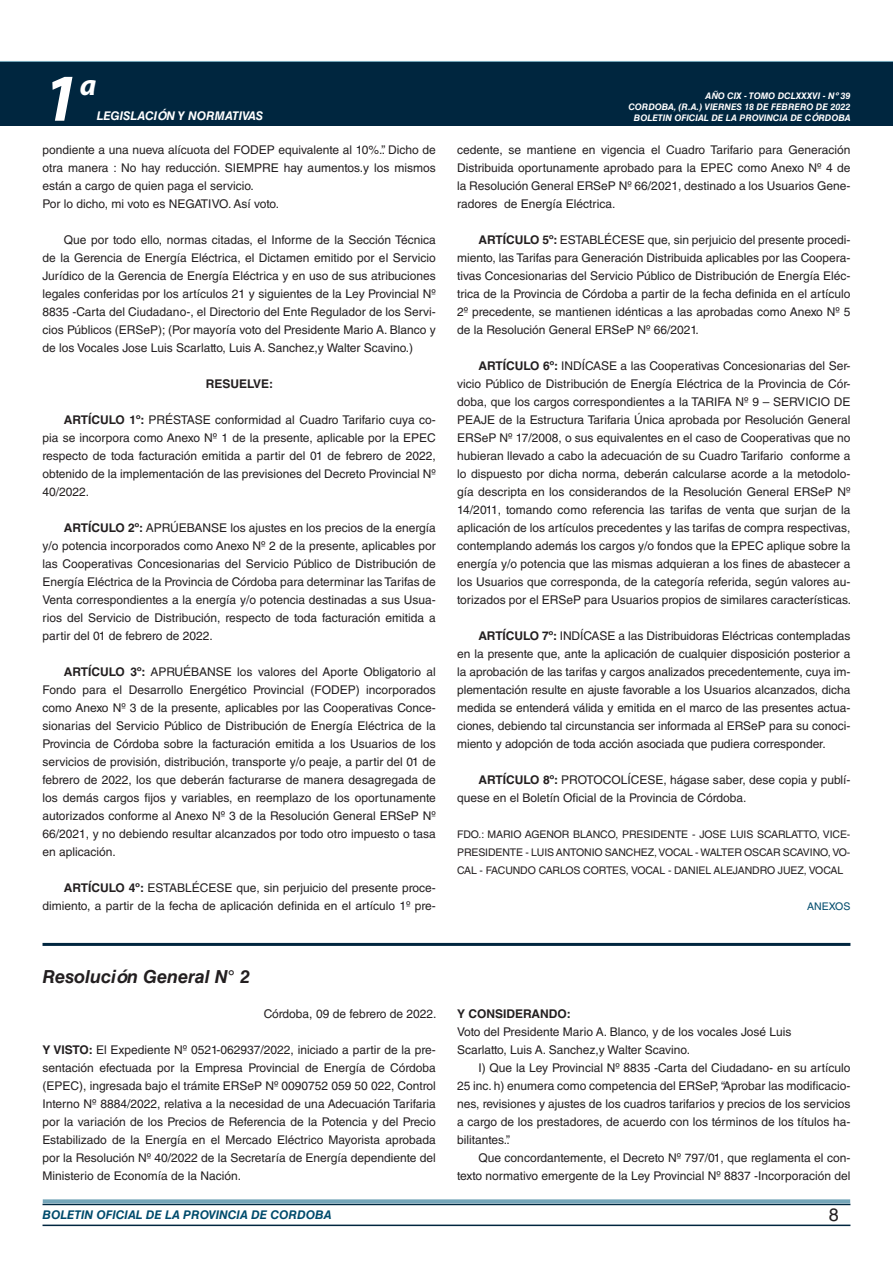
<style>
.page{position:relative;width:893px;height:1263px;background:#fff}
.page>*{position:absolute;margin:0;border:0;box-sizing:border-box;transform-origin:0 0}
.t1{font:italic 700 67.5px "Myriad Pro";color:#fff}
.t2{font:italic 700 30px "Myriad Pro";color:#fff}
.NOMBRE_DE_MINISTERIO{font:italic 700 18px "Helvetica LT Std";color:#231f20}
.t3{font:18px "Helvetica LT Std";color:#231f20}
.TEXTO_BASE{font:12px/18px "Helvetica LT Std";color:#231f20;text-align:justify}
.t4{font:italic 700 12px "Helvetica LT Std";color:#004b6c}
.FECHA{font:12px "Helvetica LT Std";color:#231f20}
.t5{font:italic 700 12px "Helvetica LT Std";color:#fff}
.TEXTO_BASE-2{font:700 12px "Helvetica LT Std";color:#231f20}
.RESUELVE{font:700 12px "Helvetica LT Std";color:#231f20}
.FIRMA{font:10.5px/18px "Helvetica LT Std";letter-spacing:-.01em;color:#231f20;text-align:justify}
.ANEXO{font:10.5px "Helvetica LT Std";color:#004b6c}
.t6{font:italic 700 9px/10.8px "Helvetica LT Std";color:#fff;text-align:right}
.s1{font-weight:700}
</style>
<div class="page">
<div style="left:0;top:61px;width:893px;height:6px;background:#73a5b8"></div>
<div style="left:0;top:62px;width:893px;height:64px;background:#00263f"></div>
<hr style="left:43px;top:1224px;width:807px;height:2px;background:#00263f">
<div style="left:42px;top:1198px;width:809px;height:8px;background:#fff;opacity:.75"></div>
<hr style="left:43px;top:943px;width:807px;height:3px;background:#00263f">
<h1 class="t1" style="left:43px;top:54px;width:38px">1</h1>
<h2 class="t2" style="left:80px;top:66px;width:18px">a</h2>
<p class="t5" style="left:97px;top:109px;width:168px">LEGISLACIÓN Y NORMATIVAS</p>
<p class="TEXTO_BASE" style="left:43px;top:141px;width:395px">pondiente a una nueva alícuota del FODEP equivalente al 10%.”. Dicho de otra manera : No hay reducción. SIEMPRE hay aumentos.y los mismos están a cargo de quien paga el servicio.</p>
<p class="TEXTO_BASE" style="left:43px;top:195px;width:238px">Por lo dicho, mi voto es NEGATIVO. Así voto.</p>
<p class="TEXTO_BASE" style="left:43px;top:231px;width:395px;text-indent:21px">Que por todo ello, normas citadas, el Informe de la Sección Técnica de la Gerencia de Energía Eléctrica, el Dictamen emitido por el Servicio Jurídico de la Gerencia de Energía Eléctrica y en uso de sus atribuciones legales conferidas por los artículos 21 y siguientes de la Ley Provincial Nº 8835 -Carta del Ciudadano-, el Directorio del Ente Regulador de los Servi&shy;cios Públicos (ERSeP); (Por mayoría voto del Presidente Mario A. Blanco y de los Vocales Jose Luis Scarlatto, Luis A. Sanchez,y Walter Scavino.)</p>
<p class="RESUELVE" style="left:206px;top:376px;width:69px">RESUELVE:</p>
<p class="TEXTO_BASE" style="left:43px;top:411px;width:395px;text-indent:21px"><span class="s1">ARTÍCULO 1º:</span> PRÉSTASE conformidad al Cuadro Tarifario cuya co&shy;pia se incorpora como Anexo Nº 1 de la presente, aplicable por la EPEC respecto de toda facturación emitida a partir del 01 de febrero de 2022, obtenido de la implementación de las previsiones del Decreto Provincial Nº 40/2022.</p>
<p class="TEXTO_BASE" style="left:43px;top:519px;width:395px;text-indent:21px"><span class="s1">ARTÍCULO 2º:</span> APRÚEBANSE los ajustes en los precios de la energía y/o potencia incorporados como Anexo Nº 2 de la presente, aplicables por las Cooperativas Concesionarias del Servicio Público de Distribución de Energía Eléctrica de la Provincia de Córdoba para determinar las Tarifas de Venta correspondientes a la energía y/o potencia destinadas a sus Usua&shy;rios del Servicio de Distribución, respecto de toda facturación emitida a partir del 01 de febrero de 2022.</p>
<p class="TEXTO_BASE" style="left:43px;top:663px;width:395px;text-indent:21px"><span class="s1">ARTÍCULO 3º:</span> APRUÉBANSE los valores del Aporte Obligatorio al Fondo para el Desarrollo Energético Provincial (FODEP) incorporados como Anexo Nº 3 de la presente, aplicables por las Cooperativas Conce&shy;sionarias del Servicio Público de Distribución de Energía Eléctrica de la Provincia de Córdoba sobre la facturación emitida a los Usuarios de los servicios de provisión, distribución, transporte y/o peaje, a partir del 01 de febrero de 2022, los que deberán facturarse de manera desagregada de los demás cargos fijos y variables, en reemplazo de los oportunamente autorizados conforme al Anexo Nº 3 de la Resolución General ERSeP Nº 66/2021, y no debiendo resultar alcanzados por todo otro impuesto o tasa en aplicación.</p>
<p class="TEXTO_BASE" style="left:43px;top:879px;width:395px;text-align:right"><span class="s1">ARTÍCULO 4º:</span> ESTABLÉCESE que, sin perjuicio del presente proce&shy;dimiento, a partir de la fecha de aplicación definida en el artículo 1º pre-</p>
<p class="t6" style="left:628px;top:91px;width:224px">AÑO CIX - TOMO DCLXXXVI - Nº 39<br>CORDOBA, (R.A.) VIERNES 18 DE FEBRERO DE 2022<br>BOLETIN OFICIAL DE LA PROVINCIA DE CÓRDOBA</p>
<p class="TEXTO_BASE" style="left:457px;top:141px;width:395px">cedente, se mantiene en vigencia el Cuadro Tarifario para Generación Distribuida oportunamente aprobado para la EPEC como Anexo Nº 4 de la Resolución General ERSeP Nº 66/2021, destinado a los Usuarios Gene&shy;radores de Energía Eléctrica.</p>
<p class="TEXTO_BASE" style="left:457px;top:231px;width:395px;text-indent:21px"><span class="s1">ARTÍCULO 5º:</span> ESTABLÉCESE que, sin perjuicio del presente procedi&shy;miento, las Tarifas para Generación Distribuida aplicables por las Coopera&shy;tivas Concesionarias del Servicio Público de Distribución de Energía Eléc&shy;trica de la Provincia de Córdoba a partir de la fecha definida en el artículo 2º precedente, se mantienen idénticas a las aprobadas como Anexo Nº 5 de la Resolución General ERSeP Nº 66/2021.</p>
<p class="TEXTO_BASE" style="left:457px;top:357px;width:395px;text-indent:21px"><span class="s1">ARTÍCULO 6º:</span> INDÍCASE a las Cooperativas Concesionarias del Ser&shy;vicio Público de Distribución de Energía Eléctrica de la Provincia de Cór&shy;doba, que los cargos correspondientes a la TARIFA Nº 9 – SERVICIO DE PEAJE de la Estructura Tarifaria Única aprobada por Resolución General ERSeP Nº 17/2008, o sus equivalentes en el caso de Cooperativas que no hubieran llevado a cabo la adecuación de su Cuadro Tarifario conforme a lo dispuesto por dicha norma, deberán calcularse acorde a la metodolo&shy;gía descripta en los considerandos de la Resolución General ERSeP Nº 14/2011, tomando como referencia las tarifas de venta que surjan de la aplicación de los artículos precedentes y las tarifas de compra respectivas, contemplando además los cargos y/o fondos que la EPEC aplique sobre la energía y/o potencia que las mismas adquieran a los fines de abastecer a los Usuarios que corresponda, de la categoría referida, según valores au&shy;torizados por el ERSeP para Usuarios propios de similares características.</p>
<p class="TEXTO_BASE" style="left:457px;top:627px;width:395px;text-indent:21px"><span class="s1">ARTÍCULO 7º:</span> INDÍCASE a las Distribuidoras Eléctricas contempladas en la presente que, ante la aplicación de cualquier disposición posterior a la aprobación de las tarifas y cargos analizados precedentemente, cuya im&shy;plementación resulte en ajuste favorable a los Usuarios alcanzados, dicha medida se entenderá válida y emitida en el marco de las presentes actua&shy;ciones, debiendo tal circunstancia ser informada al ERSeP para su conoci&shy;miento y adopción de toda acción asociada que pudiera corresponder.</p>
<p class="TEXTO_BASE" style="left:457px;top:771px;width:395px;text-indent:21px"><span class="s1">ARTÍCULO 8º:</span> PROTOCOLÍCESE, hágase saber, dese copia y publí&shy;quese en el Boletín Oficial de la Provincia de Córdoba.</p>
<p class="FIRMA" style="left:457px;top:825px;width:395px">FDO.: MARIO AGENOR BLANCO, PRESIDENTE - JOSE LUIS SCARLATTO, VICE-PRESIDENTE - LUIS ANTONIO SANCHEZ, VOCAL - WALTER OSCAR SCAVINO, VO-CAL - FACUNDO CARLOS CORTES, VOCAL - DANIEL ALEJANDRO JUEZ, VOCAL</p>
<p class="ANEXO" style="left:807px;top:900px;width:45px">ANEXOS</p>
<p class="NOMBRE_DE_MINISTERIO" style="left:43px;top:966px;width:209px">Resolución General N° 2</p>
<p class="FECHA" style="left:264px;top:1007px;width:174px">Córdoba, 09 de febrero de 2022.</p>
<p class="TEXTO_BASE" style="left:43px;top:1041px;width:395px"><span class="s1">Y VISTO:</span> El Expediente Nº 0521-062937/2022, iniciado a partir de la pre&shy;sentación efectuada por la Empresa Provincial de Energía de Córdoba (EPEC), ingresada bajo el trámite ERSeP Nº 0090752 059 50 022, Control Interno Nº 8884/2022, relativa a la necesidad de una Adecuación Tarifaria por la variación de los Precios de Referencia de la Potencia y del Precio Estabilizado de la Energía en el Mercado Eléctrico Mayorista aprobada por la Resolución Nº 40/2022 de la Secretaría de Energía dependiente del Ministerio de Economía de la Nación.</p>
<p class="TEXTO_BASE-2" style="left:457px;top:1006px;width:115px">Y CONSIDERANDO:</p>
<p class="TEXTO_BASE" style="left:457px;top:1023px;width:336px">Voto del Presidente Mario A. Blanco, y de los vocales José Luis</p>
<p class="TEXTO_BASE" style="left:457px;top:1041px;width:234px">Scarlatto, Luis A. Sanchez,y Walter Scavino.</p>
<p class="TEXTO_BASE" style="left:457px;top:1059px;width:395px;text-indent:21px">I) Que la Ley Provincial Nº 8835 -Carta del Ciudadano- en su artículo 25 inc. h) enumera como competencia del ERSeP, “Aprobar las modificacio&shy;nes, revisiones y ajustes de los cuadros tarifarios y precios de los servicios a cargo de los prestadores, de acuerdo con los términos de los títulos ha&shy;bilitantes.”.</p>
<p class="TEXTO_BASE" style="left:457px;top:1149px;width:395px;text-align:right">Que concordantemente, el Decreto Nº 797/01, que reglamenta el con&shy;texto normativo emergente de la Ley Provincial Nº 8837 -Incorporación del</p>
<p class="t4" style="left:43px;top:1208px;width:290px">BOLETIN OFICIAL DE LA PROVINCIA DE CORDOBA</p>
<h3 class="t3" style="left:829px;top:1204px;width:12px">8</h3>
</div>
